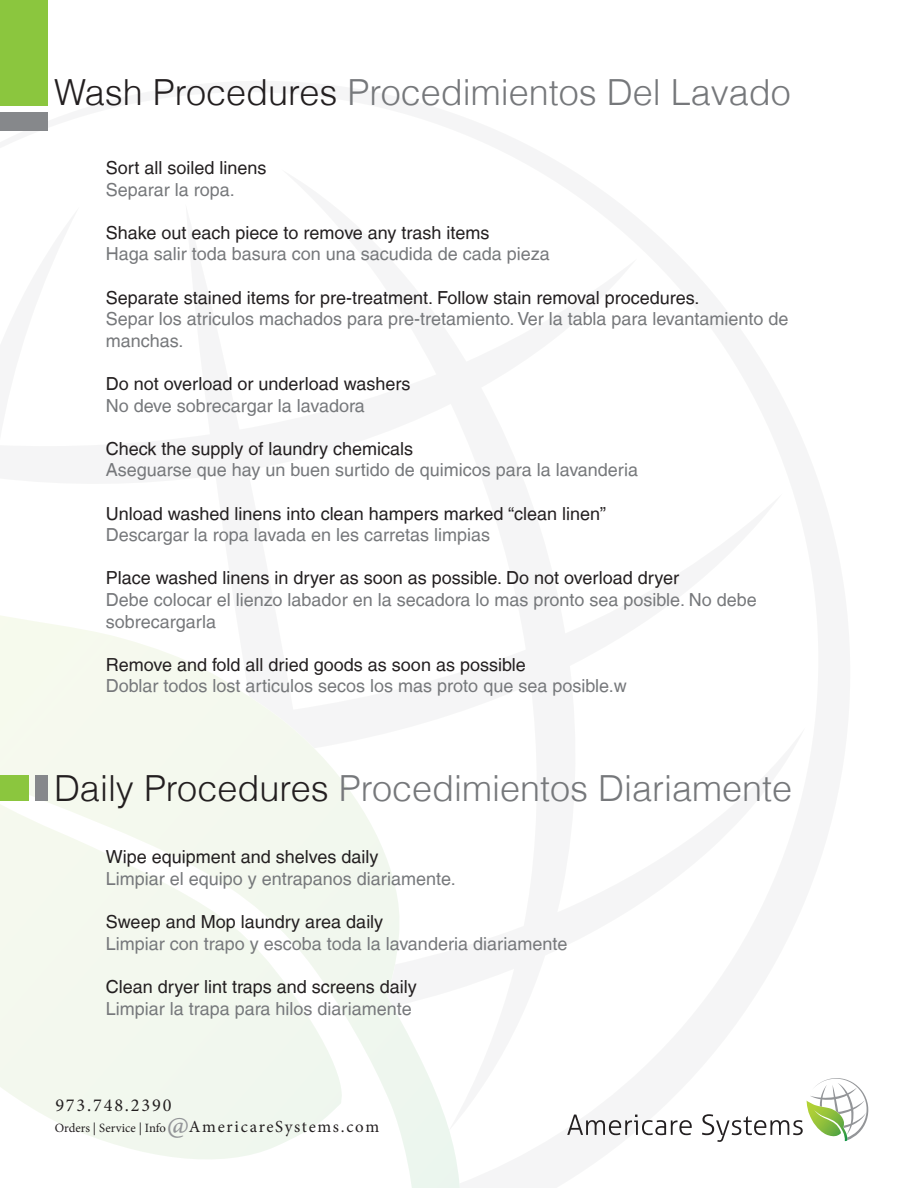
<style>
.page{position:relative;width:918px;height:1188px;background:#fff}
.page>*{position:absolute;margin:0;border:0;box-sizing:border-box;transform-origin:0 0}
.t1{font:300 36px "Helvetica LT";color:#76787b}
.t2{font:18px/21.6px "Helvetica LT";color:#76787b}
.t3{font:18px "Helvetica LT";color:#231f20}
.t4{font:16.95px "Minion Pro";letter-spacing:.1em;color:#231f20}
.t5{font:12.6px "Minion Pro";color:#231f20}
.s1{color:#231f20}
.s2{font-size:16.95px}
.s3{font-size:29.55px;color:#939598}
</style>
<div class="page">
<svg style="left:0;top:615px;width:460px;height:573px"></svg>
<svg style="left:567px;top:1078px;width:302px;height:64px"></svg>
<div style="left:0;top:0;width:48px;height:105px;background:#8bc63e"></div>
<div style="left:0;top:775px;width:29px;height:26px;background:#8bc63e"></div>
<div style="left:0;top:112px;width:48px;height:19px;background:#86888b"></div>
<div style="left:35px;top:775px;width:13px;height:26px;background:#86888b"></div>
<p class="t1" style="left:54px;top:70px;width:738px"><span class="s1">Wash Procedures</span> Procedimientos Del Lavado</p>
<p class="t3" style="left:106px;top:157px;width:162px">Sort all soiled linens</p>
<p class="t2" style="left:106px;top:178px;width:130px">Separar la ropa.</p>
<p class="t3" style="left:106px;top:222px;width:385px">Shake out each piece to remove any trash items</p>
<p class="t2" style="left:106px;top:243px;width:446px">Haga salir toda basura con una sacudida de cada pieza</p>
<p class="t3" style="left:106px;top:287px;width:595px">Separate stained items for pre-treatment. Follow stain removal procedures.</p>
<p class="t2" style="left:106px;top:308px;width:684px">Separ los atriculos machados para pre-tretamiento. Ver la tabla para levantamiento de manchas.</p>
<p class="t3" style="left:106px;top:373px;width:306px">Do not overload or underload washers</p>
<p class="t2" style="left:106px;top:394px;width:261px">No deve sobrecargar la lavadora</p>
<p class="t3" style="left:106px;top:438px;width:309px">Check the supply of laundry chemicals</p>
<p class="t2" style="left:106px;top:459px;width:534px">Aseguarse que hay un buen surtido de quimicos para la lavanderia</p>
<p class="t3" style="left:106px;top:503px;width:502px">Unload washed linens into clean hampers marked “clean linen”</p>
<p class="t2" style="left:106px;top:524px;width:386px">Descargar la ropa lavada en les carretas limpias</p>
<p class="t3" style="left:106px;top:568px;width:575px">Place washed linens in dryer as soon as possible. Do not overload dryer</p>
<p class="t2" style="left:106px;top:589px;width:653px">Debe colocar el lienzo labador en la secadora lo mas pronto sea posible. No debe sobrecargarla</p>
<p class="t3" style="left:106px;top:654px;width:421px">Remove and fold all dried goods as soon as possible</p>
<p class="t2" style="left:106px;top:675px;width:522px">Doblar todos lost articulos secos los mas proto que sea posible.w</p>
<p class="t1" style="left:54px;top:766px;width:740px"><span class="s1">Daily Procedures</span> Procedimientos Diariamente</p>
<p class="t3" style="left:106px;top:847px;width:274px">Wipe equipment and shelves daily</p>
<p class="t2" style="left:106px;top:868px;width:351px">Limpiar el equipo y entrapanos diariamente.</p>
<p class="t3" style="left:106px;top:911px;width:279px">Sweep and Mop laundry area daily</p>
<p class="t2" style="left:106px;top:933px;width:463px">Limpiar con trapo y escoba toda la lavanderia diariamente</p>
<p class="t3" style="left:106px;top:976px;width:313px">Clean dryer lint traps and screens daily</p>
<p class="t2" style="left:106px;top:997px;width:308px">Limpiar la trapa para hilos diariamente</p>
<p class="t5" style="left:2px;top:1119px;width:165px"><span class="s2">.2390</span> Orders | Service | Info</p>
<p class="t4" style="left:167px;top:1115px;width:214px"><span class="s3">@</span>AmericareSystems.com</p>
</div>
